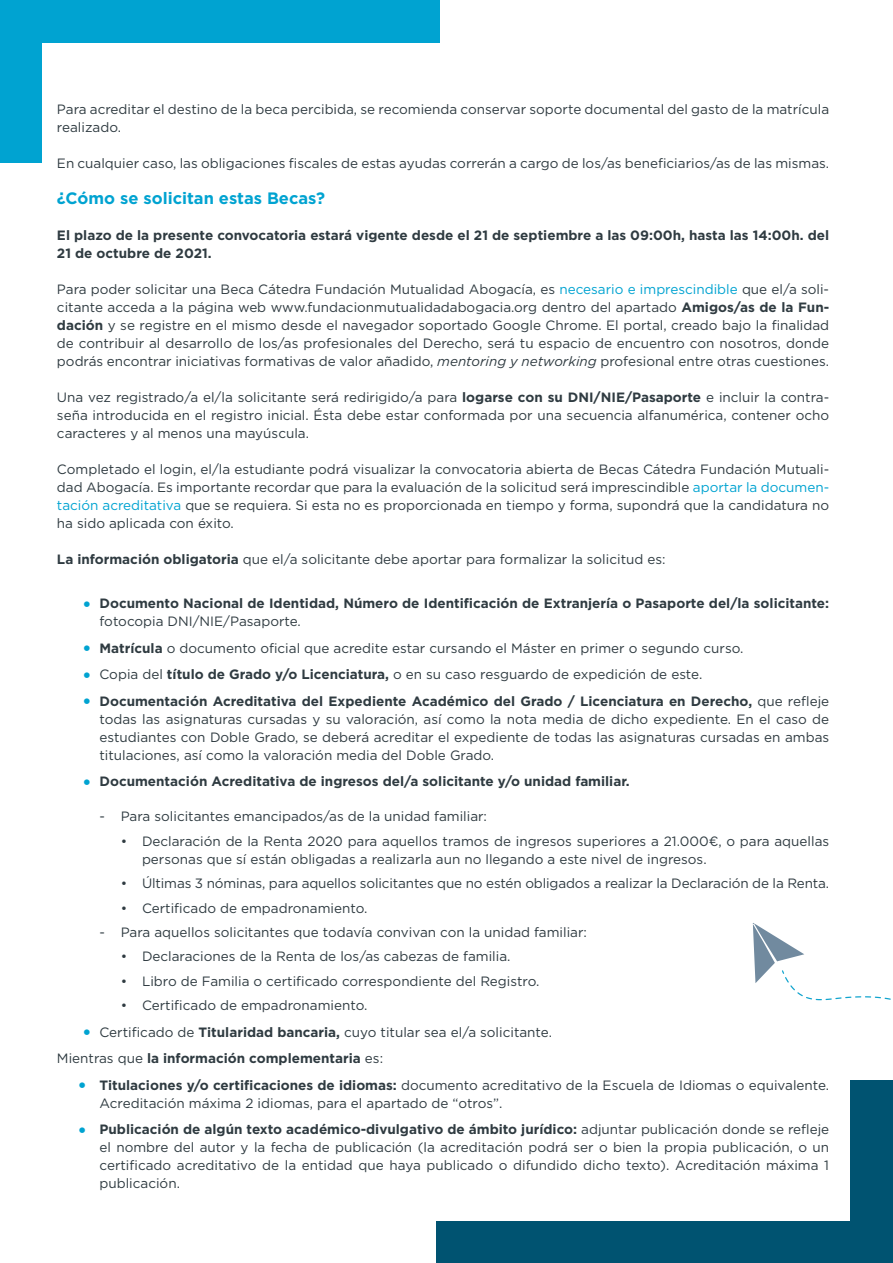
<style>
.page{position:relative;width:893px;height:1263px;background:#fff}
.page>*{position:absolute;margin:0;border:0;box-sizing:border-box;transform-origin:0 0}
.t1{font:700 16.5px "Gotham";color:#00a3d1}
.t2{font:13.5px/18px "Gotham";color:#2f3b41;text-align:justify}
.t3{font:700 13.5px/18px "Gotham";color:#2f3b41}
.s1{color:#00a3d1}
.s2{font-weight:700}
.s3{font-style:italic}
.s4{font-weight:900;font-size:16.5px;color:#00a3d1}
.s5{font-weight:400}
</style>
<div class="page">
<div style="left:0;top:0;width:439px;height:163px;background:#00a3d1"></div>
<div style="left:437px;top:1080px;width:456px;height:183px;background:#005371"></div>
<div style="left:43px;top:43px;width:807px;height:1177px;background:#fff"></div>
<svg style="left:753px;top:923px;width:138px;height:78px"></svg>
<p class="t2" style="left:57px;top:100px;width:774px">Para acreditar el destino de la beca percibida, se recomienda conservar soporte documental del gasto de la matrícula realizado.</p>
<p class="t2" style="left:57px;top:154px;width:774px">En cualquier caso, las obligaciones fiscales de estas ayudas correrán a cargo de los/as beneficiarios/as de las mismas.</p>
<p class="t1" style="left:57px;top:187px;width:269px">¿Cómo se solicitan estas Becas?</p>
<p class="t3" style="left:57px;top:226px;width:774px">El plazo de la presente convocatoria estará vigente desde el 21 de septiembre a las 09:00h, hasta las 14:00h. del<br>21 de octubre de 2021.</p>
<p class="t2" style="left:57px;top:280px;width:774px">Para poder solicitar una Beca Cátedra Fundación Mutualidad Abogacía, es <span class="s1">necesario e imprescindible</span> que el/a soli&shy;citante acceda a la página web www.fundacionmutualidadabogacia.org dentro del apartado <span class="s2">Amigos/as de la Fun&shy;dación</span> y se registre en el mismo desde el navegador soportado Google Chrome. El portal, creado bajo la finalidad de contribuir al desarrollo de los/as profesionales del Derecho, será tu espacio de encuentro con nosotros, donde podrás encontrar iniciativas formativas de valor añadido, <span class="s3">mentoring y networking</span> profesional entre otras cuestiones.</p>
<p class="t2" style="left:57px;top:388px;width:774px">Una vez registrado/a el/la solicitante será redirigido/a para <span class="s2">logarse con su DNI/NIE/Pasaporte</span> e incluir la contra&shy;seña introducida en el registro inicial. Ésta debe estar conformada por una secuencia alfanumérica, contener ocho caracteres y al menos una mayúscula.</p>
<p class="t2" style="left:57px;top:460px;width:774px">Completado el login, el/la estudiante podrá visualizar la convocatoria abierta de Becas Cátedra Fundación Mutuali&shy;dad Abogacía. Es importante recordar que para la evaluación de la solicitud será imprescindible <span class="s1">aportar la documen&shy;tación acreditativa</span> que se requiera. Si esta no es proporcionada en tiempo y forma, supondrá que la candidatura no ha sido aplicada con éxito.</p>
<p class="t2" style="left:57px;top:550px;width:610px"><span class="s2">La información obligatoria</span> que el/a solicitante debe aportar para formalizar la solicitud es:</p>
<p class="t3" style="left:99px;top:594px;width:731px;text-indent:-17px"><span class="s4">•</span> Documento Nacional de Identidad, Número de Identificación de Extranjería o Pasaporte del/la solicitante: <span class="s5">fotocopia DNI/NIE/Pasaporte.</span></p>
<p class="t2" style="left:83px;top:639px;width:662px"><span class="s4">•</span> <span class="s2">Matrícula</span> o documento oficial que acredite estar cursando el Máster en primer o segundo curso.</p>
<p class="t2" style="left:83px;top:665px;width:621px"><span class="s4">•</span> Copia del <span class="s2">título de Grado y/o Licenciatura,</span> o en su caso resguardo de expedición de este.</p>
<p class="t2" style="left:99px;top:692px;width:731px;text-indent:-17px"><span class="s4">•</span> <span class="s2">Documentación Acreditativa del Expediente Académico del Grado / Licenciatura en Derecho,</span> que refleje todas las asignaturas cursadas y su valoración, así como la nota media de dicho expediente. En el caso de estudiantes con Doble Grado, se deberá acreditar el expediente de todas las asignaturas cursadas en ambas titulaciones, así como la valoración media del Doble Grado.</p>
<p class="t3" style="left:83px;top:772px;width:548px"><span class="s4">•</span> Documentación Acreditativa de ingresos del/a solicitante y/o unidad familiar.</p>
<p class="t2" style="left:99px;top:807px;width:389px">- Para solicitantes emancipados/as de la unidad familiar:</p>
<p class="t2" style="left:142px;top:832px;width:689px;text-indent:-21px">• Declaración de la Renta 2020 para aquellos tramos de ingresos superiores a 21.000€, o para aquellas personas que sí están obligadas a realizarla aun no llegando a este nivel de ingresos.</p>
<p class="t2" style="left:121px;top:874px;width:710px">• Últimas 3 nóminas, para aquellos solicitantes que no estén obligados a realizar la Declaración de la Renta.</p>
<p class="t2" style="left:121px;top:898px;width:248px">• Certificado de empadronamiento.</p>
<p class="t2" style="left:99px;top:923px;width:489px">- Para aquellos solicitantes que todavía convivan con la unidad familiar:</p>
<p class="t2" style="left:121px;top:947px;width:391px">• Declaraciones de la Renta de los/as cabezas de familia.</p>
<p class="t2" style="left:121px;top:972px;width:420px">• Libro de Familia o certificado correspondiente del Registro.</p>
<p class="t2" style="left:121px;top:996px;width:248px">• Certificado de empadronamiento.</p>
<p class="t2" style="left:57px;top:1018px;width:497px;line-height:26.5px;text-indent:26px"><span class="s4">•</span> Certificado de <span class="s2">Titularidad bancaria,</span> cuyo titular sea el/a solicitante.<br>Mientras que <span class="s2">la información complementaria</span> es:</p>
<p class="t2" style="left:100px;top:1075px;width:731px;text-indent:-21px"><span class="s4">•</span> <span class="s2">Titulaciones y/o certificaciones de idiomas:</span> documento acreditativo de la Escuela de Idiomas o equivalente.<br>Acreditación máxima 2 idiomas, para el apartado de “otros”.</p>
<p class="t2" style="left:100px;top:1120px;width:731px;text-indent:-21px"><span class="s4">•</span> <span class="s2">Publicación de algún texto académico-divulgativo de ámbito jurídico:</span> adjuntar publicación donde se refleje el nombre del autor y la fecha de publicación (la acreditación podrá ser o bien la propia publicación, o un certificado acreditativo de la entidad que haya publicado o difundido dicho texto). Acreditación máxima 1 publicación.</p>
</div>
